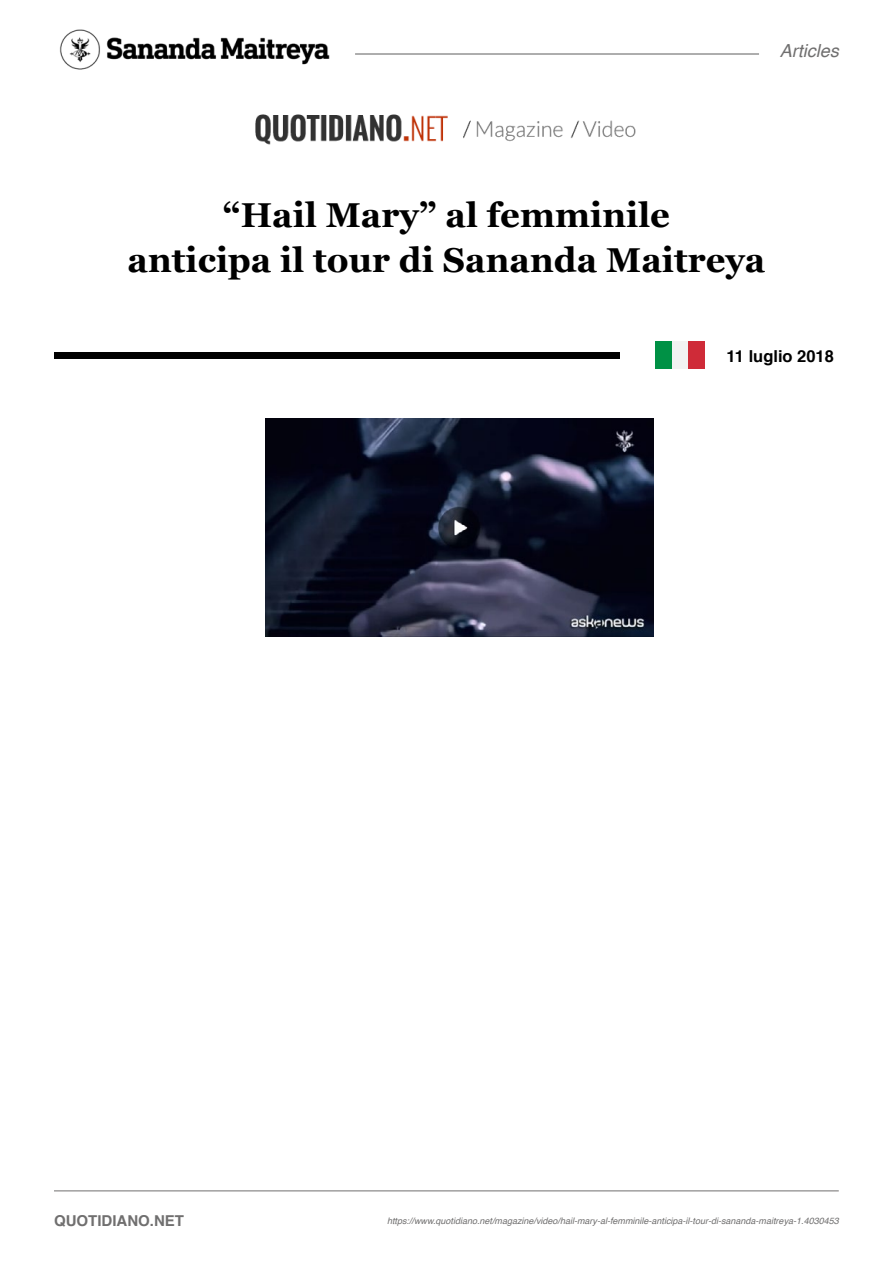
<style>
.page{position:relative;width:893px;height:1263px;background:#fff}
.page>*{position:absolute;margin:0;border:0;box-sizing:border-box;transform-origin:0 0}
.t1{font:700 34.5px/45px "Georgia";color:#000;text-align:center}
.t2{font:italic 18px "Helvetica";color:#706f6f}
.t3{font:700 16.5px "Helvetica";color:#000}
.t4{font:700 15px "Helvetica";color:#706f6f}
.t5{font:italic 9px "Helvetica";color:#706f6f}
</style>
<div class="page">
<div style="left:54px;top:352px;width:566px;height:7px;background:#000"></div>
<img style="left:59px;top:29px;width:271px;height:41px">
<hr style="left:355px;top:53px;width:404px;height:2px;background:#706f6f">
<hr style="left:54px;top:1190px;width:785px;height:1px;background:#706f6f">
<div style="left:655px;top:341px;width:17px;height:28px;background:#009145"></div>
<div style="left:672px;top:341px;width:16px;height:28px;background:#f2f2f2"></div>
<div style="left:688px;top:341px;width:17px;height:28px;background:#cf2b38"></div>
<img style="left:255px;top:114px;width:381px;height:31px">
<img style="left:266px;top:419px;width:387px;height:218px">
<h2 class="t2" style="left:780px;top:36px;width:61px">Articles</h2>
<h1 class="t1" style="left:127px;top:190px;width:639px">“Hail Mary” al femminile<br>anticipa il tour di Sananda Maitreya</h1>
<h3 class="t3" style="left:727px;top:343px;width:109px">11 luglio 2018</h3>
<h3 class="t4" style="left:54px;top:1209px;width:132px">QUOTIDIANO.NET</h3>
<p class="t5" style="left:387px;top:1214px;width:453px">https://www.quotidiano.net/magazine/video/hail-mary-al-femminile-anticipa-il-tour-di-sananda-maitreya-1.4030453</p>
</div>
